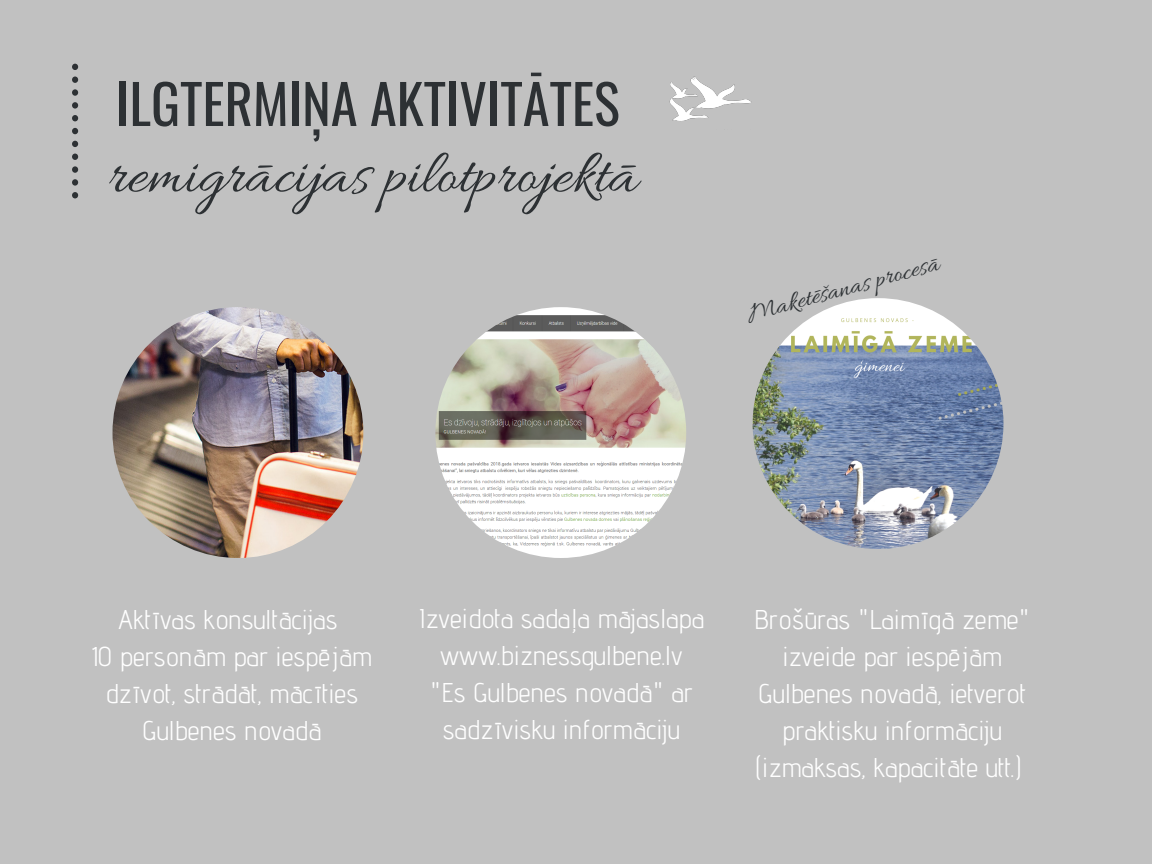
<style>
.page{position:relative;width:1152px;height:864px;background:#c1c1c1}
.page>*{position:absolute;margin:0;border:0;box-sizing:border-box;transform-origin:0 0}
.t1{font:63.45px "Allura";color:#2d3134}
.t2{font:54.3px "Oswald";color:#2d3134}
.t3{font:27.15px/37.2px "Advent Pro";color:#fff;text-align:center}
.t4{font:27.15px "Allura";color:#2d3134}
</style>
<div class="page">
<svg style="left:72px;top:128px;width:6px;height:6px"></svg>
<svg style="left:72px;top:115px;width:6px;height:6px"></svg>
<svg style="left:72px;top:141px;width:6px;height:6px"></svg>
<div style="left:72px;top:89px;width:6px;height:7px;background:#2d3134;border-radius:50%"></div>
<svg style="left:72px;top:192px;width:6px;height:6px"></svg>
<svg style="left:72px;top:77px;width:6px;height:6px"></svg>
<div style="left:72px;top:179px;width:6px;height:7px;background:#2d3134;border-radius:50%"></div>
<div style="left:72px;top:166px;width:6px;height:7px;background:#2d3134;border-radius:50%"></div>
<svg style="left:72px;top:154px;width:6px;height:6px"></svg>
<div style="left:72px;top:102px;width:6px;height:7px;background:#2d3134;border-radius:50%"></div>
<svg style="left:72px;top:64px;width:6px;height:6px"></svg>
<img style="left:669px;top:76px;width:83px;height:45px">
<img style="left:113px;top:307px;width:250px;height:251px;border-radius:50%">
<img style="left:435px;top:307px;width:251px;height:251px;border-radius:50%">
<img style="left:753px;top:298px;width:250px;height:251px;border-radius:50%">
<h2 class="t2" style="left:116px;top:61px;width:505px">ILGTERMIŅA AKTIVITĀTES</h2>
<h1 class="t1" style="left:107px;top:139px;width:531px">remigrācijas pilotprojektā</h1>
<p class="t4" style="left:743px;top:299px;width:200px;rotate:-15deg">Maketēšanas procesā</p>
<p class="t3" style="left:92px;top:600px;width:282px">Aktīvas konsultācijas<br>10 personām par iespējām dzīvot, strādāt, mācīties<br>Gulbenes novadā</p>
<p class="t3" style="left:754px;top:600px;width:277px">Brošūras "Laimīgā zeme" izveide par iespējām<br>Gulbenes novadā, ietverot praktisku informāciju (izmaksas, kapacitāte utt.)</p>
<p class="t3" style="left:418px;top:599px;width:287px">Izveidota sadaļa mājaslapa www.biznessgulbene.lv<br>"Es Gulbenes novadā" ar sadzīvisku informāciju</p>
</div>
